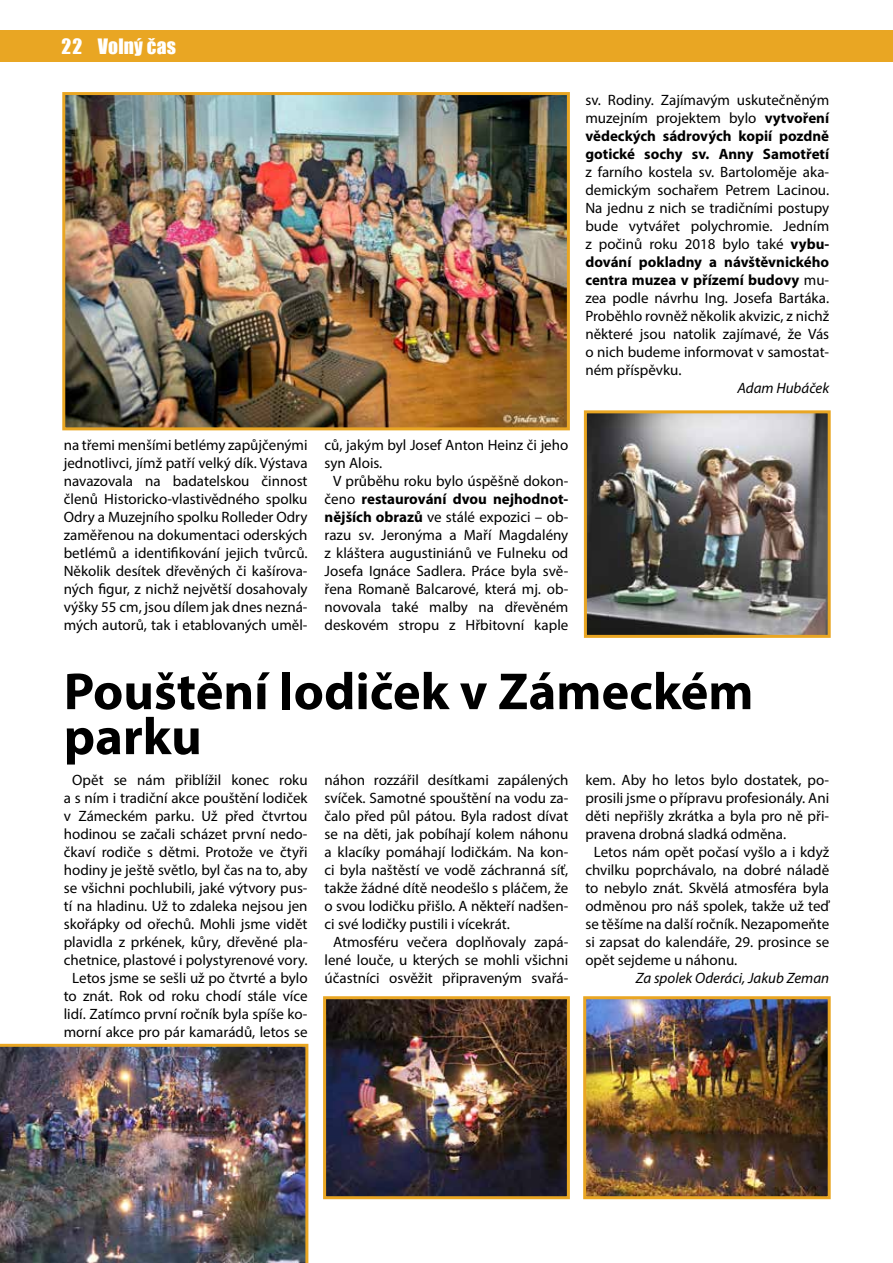
<style>
.page{position:relative;width:893px;height:1263px;background:#fff}
.page>*{position:absolute;margin:0;border:0;box-sizing:border-box;transform-origin:0 0}
.t1{font:700 52.5px/45px "Myriad Pro";color:#000}
.t2{font:19.5px "Impact";letter-spacing:.01em;color:#fff}
.t3{font:15px/18px "Myriad Pro";color:#000;text-align:justify}
.t4{font:700 15px/18px "Myriad Pro";color:#000;text-align:justify}
.t5{font:italic 15px "Myriad Pro";color:#000}
.s1{font-weight:400}
.s2{font-weight:700}
</style>
<div class="page">
<div style="left:0;top:30px;width:893px;height:32px;background:#e9a623"></div>
<img style="left:0;top:1044px;width:308px;height:219px">
<img style="left:327px;top:1000px;width:239px;height:195px">
<div style="left:323px;top:996px;width:247px;height:203px;border:3px solid #e9a623"></div>
<img style="left:587px;top:1000px;width:240px;height:195px">
<div style="left:583px;top:996px;width:248px;height:203px;border:3px solid #e9a623"></div>
<img style="left:588px;top:414px;width:239px;height:220px">
<div style="left:584px;top:410px;width:247px;height:228px;border:3px solid #e9a623"></div>
<img style="left:66px;top:96px;width:500px;height:330px">
<div style="left:62px;top:92px;width:508px;height:338px;border:3px solid #e9a623"></div>
<h2 class="t2" style="left:62px;top:31px;width:116px">22 Volný čas</h2>
<p class="t4" style="left:585px;top:90px;width:245px"><span class="s1">sv. Rodiny. Zajímavým uskutečněným muzejním projektem bylo</span> vytvoření vědeckých sádrových kopií pozdně gotické sochy sv. Anny Samotřetí</p>
<p class="t3" style="left:585px;top:163px;width:245px">z farního kostela sv. Bartoloměje aka‑ demickým sochařem Petrem Lacinou.<br>Na jednu z nich se tradičními postupy bude vytvářet polychromie. Jedním z počinů roku 2018 bylo také <span class="s2">vybu‑ dování pokladny a návštěvnického centra muzea v přízemí budovy</span> mu‑ zea podle návrhu Ing. Josefa Bartáka.<br>Proběhlo rovněž několik akvizic, z nichž některé jsou natolik zajímavé, že Vás o nich budeme informovat v samostat‑ ném příspěvku.</p>
<p class="t5" style="left:737px;top:378px;width:93px">Adam Hubáček</p>
<p class="t3" style="left:64px;top:436px;width:245px">na třemi menšími betlémy zapůjčenými jednotlivci, jímž patří velký dík. Výstava navazovala na badatelskou činnost členů Historicko‑vlastivědného spolku Odry a Muzejního spolku Rolleder Odry zaměřenou na dokumentaci oderských betlémů a identifikování jejich tvůrců.<br>Několik desítek dřevěných či kašírova‑ ných figur, z nichž největší dosahovaly výšky 55 cm, jsou dílem jak dnes nezná‑ mých autorů, tak i etablovaných uměl‑</p>
<p class="t3" style="left:325px;top:436px;width:245px">ců, jakým byl Josef Anton Heinz či jeho</p>
<p class="t3" style="left:325px;top:454px;width:59px">syn Alois.</p>
<p class="t3" style="left:333px;top:472px;width:237px">V průběhu roku bylo úspěšně dokon‑</p>
<p class="t4" style="left:325px;top:490px;width:245px"><span class="s1">čeno</span> restaurování dvou nejhodnot‑</p>
<p class="t3" style="left:325px;top:508px;width:245px"><span class="s2">nějších obrazů</span> ve stálé expozici – ob‑</p>
<p class="t3" style="left:325px;top:526px;width:245px">razu sv. Jeronýma a Maří Magdalény</p>
<p class="t3" style="left:325px;top:544px;width:245px">z kláštera augustiniánů ve Fulneku od</p>
<p class="t3" style="left:325px;top:562px;width:245px">Josefa Ignáce Sadlera. Práce byla svě‑</p>
<p class="t3" style="left:325px;top:580px;width:245px">řena Romaně Balcarové, která mj. ob‑</p>
<p class="t3" style="left:325px;top:598px;width:245px">novovala také malby na dřevěném</p>
<p class="t3" style="left:325px;top:616px;width:245px">deskovém stropu z Hřbitovní kaple</p>
<h1 class="t1" style="left:64px;top:667px;width:691px">Pouštění lodiček v Zámeckém parku</h1>
<p class="t3" style="left:64px;top:771px;width:245px;text-align:center">Opět se nám přiblížil konec roku a s ním i tradiční akce pouštění lodiček v Zámeckém parku. Už před čtvrtou hodinou se začali scházet první nedo‑ čkaví rodiče s dětmi. Protože ve čtyři hodiny je ještě světlo, byl čas na to, aby se všichni pochlubili, jaké výtvory pus‑ tí na hladinu. Už to zdaleka nejsou jen skořápky od ořechů. Mohli jsme vidět plavidla z prkének, kůry, dřevěné pla‑ chetnice, plastové i polystyrenové vory.<br>Letos jsme se sešli už po čtvrté a bylo to znát. Rok od roku chodí stále více lidí. Zatímco první ročník byla spíše ko‑ morní akce pro pár kamarádů, letos se</p>
<p class="t3" style="left:325px;top:771px;width:245px">náhon rozzářil desítkami zapálených</p>
<p class="t3" style="left:585px;top:771px;width:245px">kem. Aby ho letos bylo dostatek, po‑</p>
<p class="t3" style="left:585px;top:789px;width:245px">prosili jsme o přípravu profesionály. Ani</p>
<p class="t3" style="left:585px;top:807px;width:245px">děti nepřišly zkrátka a byla pro ně při‑</p>
<p class="t3" style="left:585px;top:825px;width:202px">pravena drobná sladká odměna.</p>
<p class="t3" style="left:594px;top:843px;width:237px">Letos nám opět počasí vyšlo a i když</p>
<p class="t3" style="left:585px;top:861px;width:245px">chvilku poprchávalo, na dobré náladě</p>
<p class="t3" style="left:585px;top:879px;width:245px">to nebylo znát. Skvělá atmosféra byla</p>
<p class="t3" style="left:585px;top:897px;width:245px">odměnou pro náš spolek, takže už teď</p>
<p class="t3" style="left:585px;top:915px;width:245px">se těšíme na další ročník. Nezapomeňte</p>
<p class="t3" style="left:585px;top:933px;width:245px">si zapsat do kalendáře, 29. prosince se</p>
<p class="t3" style="left:585px;top:951px;width:153px">opět sejdeme u náhonu.</p>
<p class="t5" style="left:636px;top:969px;width:195px">Za spolek Oderáci, Jakub Zeman</p>
<p class="t3" style="left:325px;top:789px;width:245px">svíček. Samotné spouštění na vodu za‑</p>
<p class="t3" style="left:325px;top:807px;width:245px">čalo před půl pátou. Byla radost dívat</p>
<p class="t3" style="left:325px;top:825px;width:245px">se na děti, jak pobíhají kolem náhonu</p>
<p class="t3" style="left:325px;top:843px;width:245px">a klacíky pomáhají lodičkám. Na kon‑</p>
<p class="t3" style="left:325px;top:861px;width:245px">ci byla naštěstí ve vodě záchranná síť,</p>
<p class="t3" style="left:325px;top:879px;width:245px">takže žádné dítě neodešlo s pláčem, že</p>
<p class="t3" style="left:325px;top:897px;width:245px">o svou lodičku přišlo. A někteří nadšen‑</p>
<p class="t3" style="left:325px;top:915px;width:187px">ci své lodičky pustili i vícekrát.</p>
<p class="t3" style="left:333px;top:933px;width:237px">Atmosféru večera doplňovaly zapá‑</p>
<p class="t3" style="left:325px;top:951px;width:245px">lené louče, u kterých se mohli všichni</p>
<p class="t3" style="left:325px;top:969px;width:245px">účastníci osvěžit připraveným svařá‑</p>
</div>
